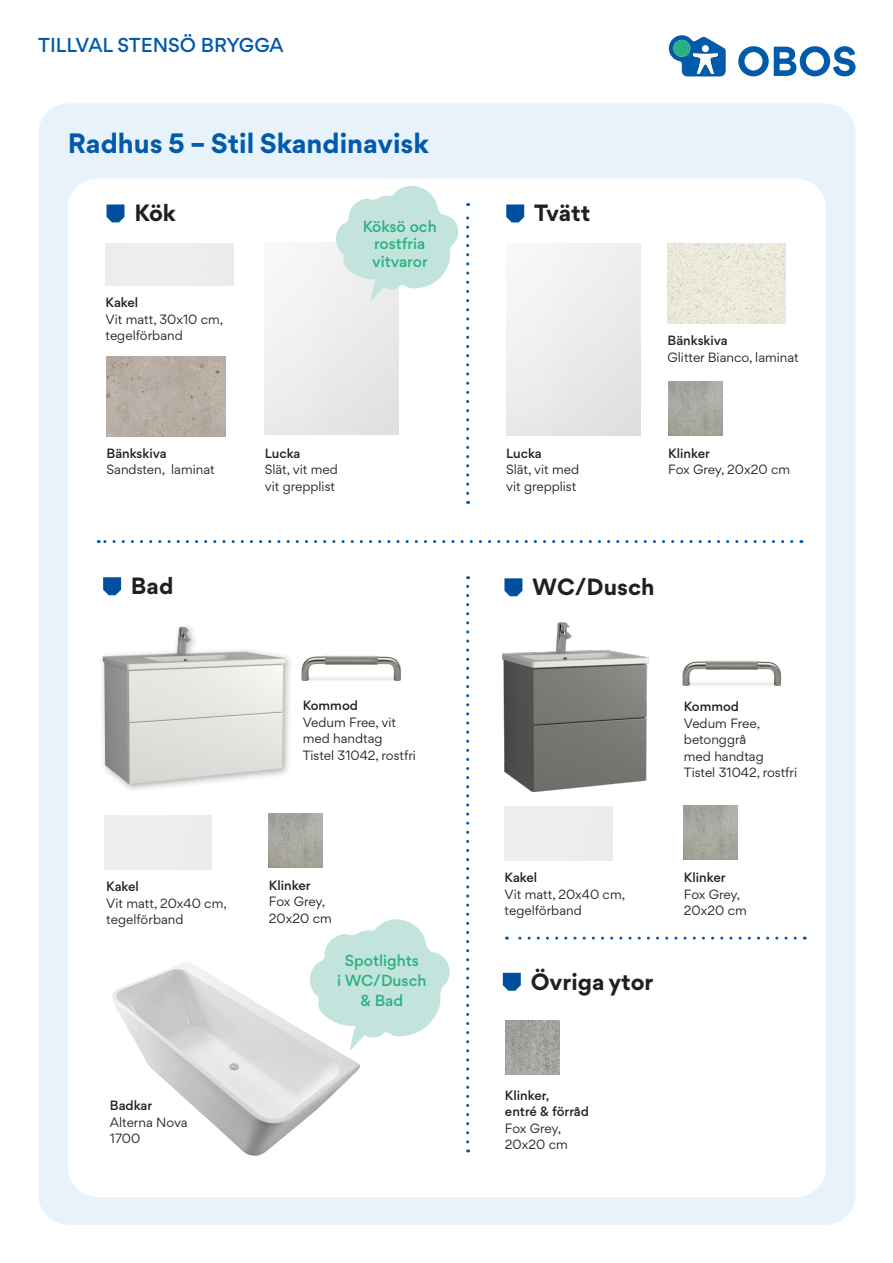
<style>
.page{position:relative;width:893px;height:1263px;background:#fff}
.page>*{position:absolute;margin:0;border:0;box-sizing:border-box;transform-origin:0 0}
.Rubrik_insida_blå_utan_streck_24p{font:700 25.05px "Gordita";color:#015aaa}
.Rubrik_insida_blå_utan_streck_24p-2{font:700 21px "Gordita";color:#231f20}
.Underrubrik_insida_blå_10p{font:500 18px "Gordita";color:#015aaa}
.Brödtext_7p{font:500 14.25px/17.1px "Gordita";color:#2baf81}
.t1{font:12px/16.5px "Gordita";color:#231f20}
.t2{font:500 12px/16.5px "Gordita";color:#231f20}
.s1{font-weight:500}
.s2{font-weight:400}
</style>
<div class="page">
<div style="left:38px;top:103px;width:817px;height:1122px;background:#e7f2fb;border-radius:30px"></div>
<div style="left:68px;top:179px;width:758px;height:1018px;background:#fff;border-radius:30px"></div>
<svg style="left:738px;top:46px;width:117px;height:30px"></svg>
<svg style="left:669px;top:35px;width:57px;height:41px"></svg>
<div style="left:702px;top:45px;width:7px;height:7px;background:#fff;border-radius:50%"></div>
<div style="left:673px;top:40px;width:17px;height:17px;background:#2baf81;border-radius:50%"></div>
<svg style="left:107px;top:204px;width:17px;height:18px"></svg>
<svg style="left:506px;top:204px;width:18px;height:18px"></svg>
<svg style="left:103px;top:577px;width:18px;height:18px"></svg>
<svg style="left:466px;top:203px;width:3px;height:290px"></svg>
<img style="left:301px;top:655px;width:100px;height:26px">
<img style="left:107px;top:356px;width:118px;height:81px">
<svg style="left:336px;top:186px;width:123px;height:115px"></svg>
<img style="left:667px;top:243px;width:119px;height:81px">
<img style="left:668px;top:382px;width:54px;height:54px">
<img style="left:269px;top:813px;width:54px;height:54px">
<div style="left:98px;top:622px;width:196px;height:171px;background:#231f20;opacity:.35"></div>
<img style="left:102px;top:627px;width:183px;height:157px">
<img style="left:112px;top:962px;width:249px;height:194px">
<svg style="left:506px;top:936px;width:289px;height:3px"></svg>
<svg style="left:503px;top:973px;width:18px;height:18px"></svg>
<svg style="left:310px;top:919px;width:140px;height:131px"></svg>
<svg style="left:504px;top:578px;width:18px;height:18px"></svg>
<img style="left:682px;top:660px;width:100px;height:26px">
<img style="left:503px;top:623px;width:145px;height:168px">
<img style="left:684px;top:806px;width:54px;height:54px">
<img style="left:505px;top:1020px;width:54px;height:54px">
<svg style="left:466px;top:576px;width:3px;height:566px"></svg>
<svg style="left:98px;top:540px;width:694px;height:3px"></svg>
<p class="Underrubrik_insida_blå_10p" style="left:38px;top:31px;width:247px">TILLVAL STENSÖ BRYGGA</p>
<p class="Rubrik_insida_blå_utan_streck_24p" style="left:68px;top:123px;width:363px">Radhus 5 – Stil Skandinavisk</p>
<p class="Rubrik_insida_blå_utan_streck_24p-2" style="left:134px;top:196px;width:43px">Kök</p>
<p class="t1" style="left:106px;top:294px;width:119px"><span class="s1">Kakel<br></span>Vit matt, 30x10 cm,</p>
<p class="t1" style="left:106px;top:327px;width:79px">tegelförband</p>
<p class="Brödtext_7p" style="left:363px;top:218px;width:76px">Köksö och</p>
<p class="Brödtext_7p" style="left:372px;top:235px;width:57px">rostfria vitvaror</p>
<p class="Rubrik_insida_blå_utan_streck_24p-2" style="left:534px;top:196px;width:58px">Tvätt</p>
<p class="t1" style="left:668px;top:332px;width:133px"><span class="s1">Bänkskiva<br></span>Glitter Bianco, laminat</p>
<p class="t1" style="left:107px;top:445px;width:110px"><span class="s1">Bänkskiva<br></span>Sandsten, laminat</p>
<p class="Rubrik_insida_blå_utan_streck_24p-2" style="left:131px;top:569px;width:44px">Bad</p>
<p class="t1" style="left:265px;top:445px;width:75px"><span class="s1">Lucka<br></span>Slät, vit med vit grepplist</p>
<p class="t1" style="left:506px;top:445px;width:75px"><span class="s1">Lucka<br></span>Slät, vit med vit grepplist</p>
<p class="t1" style="left:668px;top:445px;width:123px"><span class="s1">Klinker<br></span>Fox Grey, 20x20 cm</p>
<p class="Rubrik_insida_blå_utan_streck_24p-2" style="left:532px;top:570px;width:124px">WC/Dusch</p>
<p class="t2" style="left:303px;top:697px;width:57px">Kommod</p>
<p class="t1" style="left:303px;top:714px;width:95px">Vedum Free, vit</p>
<p class="t1" style="left:303px;top:730px;width:115px">med handtag<br>Tistel 31042, rostfri</p>
<p class="t2" style="left:684px;top:698px;width:57px">Kommod</p>
<p class="t1" style="left:684px;top:715px;width:78px">Vedum Free, betonggrå</p>
<p class="t1" style="left:684px;top:748px;width:115px">med handtag<br>Tistel 31042, rostfri</p>
<p class="t1" style="left:106px;top:878px;width:122px"><span class="s1">Kakel<br></span>Vit matt, 20x40 cm, tegelförband</p>
<p class="t1" style="left:110px;top:1097px;width:79px"><span class="s1">Badkar<br></span>Alterna Nova</p>
<p class="t1" style="left:110px;top:1130px;width:32px">1700</p>
<p class="t1" style="left:269px;top:876px;width:58px"><span class="s1">Klinker<br></span>Fox Grey,</p>
<p class="t1" style="left:269px;top:909px;width:64px">20x20 cm</p>
<p class="Brödtext_7p" style="left:345px;top:952px;width:75px">Spotlights</p>
<p class="Brödtext_7p" style="left:337px;top:972px;width:91px">i WC/Dusch</p>
<p class="Brödtext_7p" style="left:361px;top:992px;width:44px">&amp; Bad</p>
<p class="t1" style="left:505px;top:869px;width:122px"><span class="s1">Kakel<br></span>Vit matt, 20x40 cm, tegelförband</p>
<p class="t1" style="left:684px;top:869px;width:58px"><span class="s1">Klinker<br></span>Fox Grey,</p>
<p class="t1" style="left:684px;top:902px;width:64px">20x20 cm</p>
<p class="Rubrik_insida_blå_utan_streck_24p-2" style="left:531px;top:965px;width:124px">Övriga ytor</p>
<p class="t2" style="left:505px;top:1087px;width:86px">Klinker,<br>entré &amp; förråd<br><span class="s2">Fox Grey,</span></p>
<p class="t1" style="left:505px;top:1136px;width:64px">20x20 cm</p>
</div>
